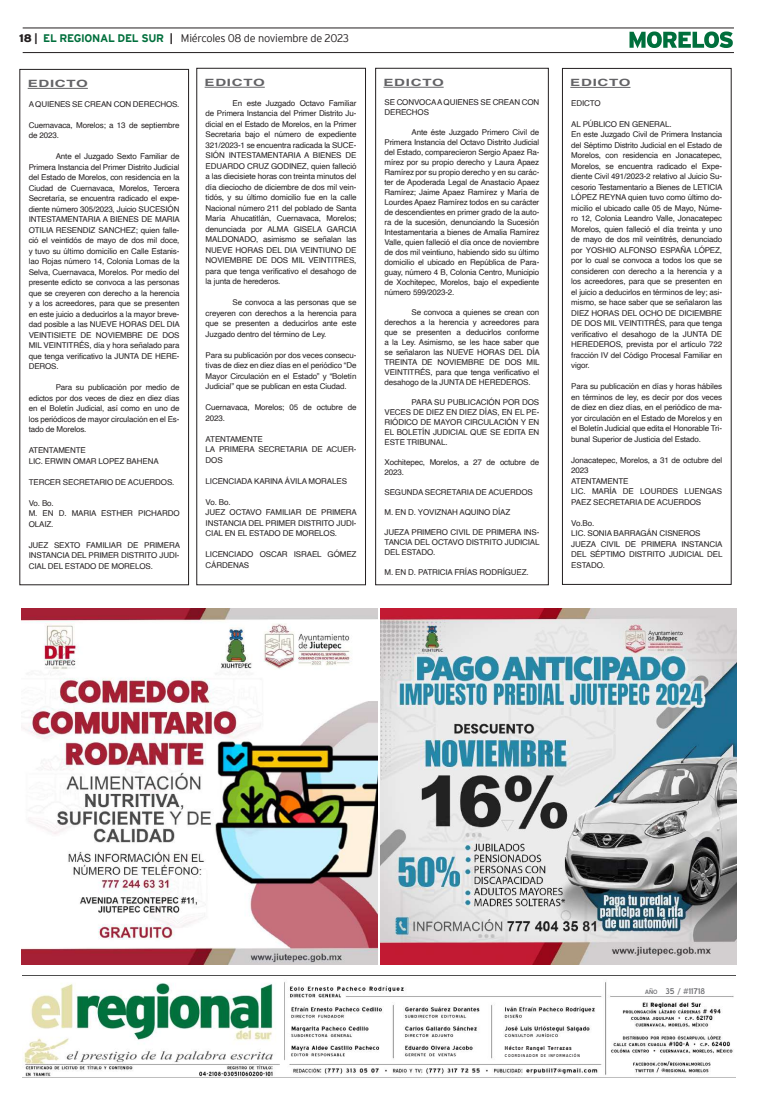
<style>
.page{position:relative;width:757px;height:1106px;background:#fff}
.page>*{position:absolute;margin:0;border:0;box-sizing:border-box;transform-origin:0 0}
.t1{font:300 11px "Interstate";letter-spacing:-.025em;color:#231f20}
.t2{font:700 10px "Helvetica";letter-spacing:.05em;color:#636366;scale:1.5 1}
.t3{font:8px/10.5px "Helvetica";letter-spacing:-.015em;color:#231f20}
.t4{font:8px "Blue Highway";color:#6c6d70;scale:1.1 1}
.t5{font:700 5.5px "Blue Highway";letter-spacing:.095em;color:#231f20}
.t6{font:4px "Blue Highway";letter-spacing:.18em;color:#231f20}
.s1{font-weight:900}
.s2{font-weight:700}
.s3{font-weight:700;color:#006f3c}
.s4{font-size:6px}
</style>
<div class="page">
<hr style="left:23px;top:28px;width:711px;height:1px;background:#231f20">
<hr style="left:23px;top:52px;width:711px;height:1px;background:#231f20">
<svg style="left:629px;top:31px;width:104px;height:17px"></svg>
<img style="left:23px;top:975px;width:712px;height:102px">
<hr style="left:570px;top:87px;width:60px;height:1px;background:#636366">
<div style="left:562px;top:68px;width:169px;height:516px;border:1px solid #231f20"></div>
<hr style="left:205px;top:87px;width:60px;height:1px;background:#636366">
<div style="left:197px;top:68px;width:169px;height:517px;border:1px solid #231f20"></div>
<hr style="left:28px;top:88px;width:60px;height:1px;background:#636366">
<div style="left:20px;top:69px;width:169px;height:516px;border:1px solid #231f20"></div>
<hr style="left:383px;top:87px;width:61px;height:1px;background:#636366">
<div style="left:375px;top:68px;width:173px;height:517px;border:1px solid #231f20"></div>
<img style="left:380px;top:609px;width:356px;height:355px">
<img style="left:22px;top:609px;width:355px;height:355px">
<h1 class="t1" style="left:19px;top:32px;width:331px"><span class="s1">18</span> <span class="s2">|</span> <span class="s3">EL REGIONAL DEL SUR</span> <span class="s2">|</span> Miércoles 08 de noviembre de 2023</h1>
<p class="t2" style="left:28px;top:76px;width:42px">EDICTO</p>
<p class="t3" style="left:29px;top:99px;width:152px">A QUIENES SE CREAN CON DERECHOS.</p>
<p class="t3" style="left:29px;top:120px;width:152px">Cuernavaca, Morelos; a 13 de septiembre de 2023.</p>
<p class="t3" style="left:29px;top:151px;width:153px;text-align:justify;text-indent:27px">Ante el Juzgado Sexto Familiar de Primera Instancia del Primer Distrito Judicial del Estado de Morelos, con residencia en la Ciudad de Cuernavaca, Morelos, Tercera Secretaría, se encuentra radicado el expe&shy;diente número 305/2023, Juicio SUCESIÓN INTESTAMENTARIA A BIENES DE MARIA OTILIA RESENDIZ SANCHEZ; quien falle&shy;ció el veintidós de mayo de dos mil doce, y tuvo su último domicilio en Calle Estanis&shy;lao Rojas número 14, Colonia Lomas de la Selva, Cuernavaca, Morelos. Por medio del presente edicto se convoca a las personas que se creyeren con derecho a la herencia y a los acreedores, para que se presenten en este juicio a deducirlos a la mayor breve&shy;dad posible a las NUEVE HORAS DEL DIA VEINTISIETE DE NOVIEMBRE DE DOS MIL VEINTITRÉS, día y hora señalado para que tenga verificativo la JUNTA DE HERE-DEROS.</p>
<p class="t3" style="left:29px;top:382px;width:152px;text-align:justify;text-indent:27px">Para su publicación por medio de edictos por dos veces de diez en diez días en el Boletín Judicial, así como en uno de los periódicos de mayor circulación en el Es&shy;tado de Morelos.</p>
<p class="t3" style="left:29px;top:445px;width:131px">ATENTAMENTE<br>LIC. ERWIN OMAR LOPEZ BAHENA</p>
<p class="t3" style="left:29px;top:477px;width:147px">TERCER SECRETARIO DE ACUERDOS.</p>
<p class="t3" style="left:29px;top:498px;width:152px">Vo. Bo.<br>M. EN D. MARIA ESTHER PICHARDO<br>OLAIZ.</p>
<p class="t3" style="left:29px;top:540px;width:153px;text-align:justify">JUEZ SEXTO FAMILIAR DE PRIMERA INSTANCIA DEL PRIMER DISTRITO JUDI-CIAL DEL ESTADO DE MORELOS.</p>
<p class="t2" style="left:205px;top:74px;width:42px">EDICTO</p>
<p class="t3" style="left:206px;top:98px;width:153px;text-align:justify;text-indent:27px">En este Juzgado Octavo Familiar de Primera Instancia del Primer Distrito Ju&shy;dicial en el Estado de Morelos, en la Primer Secretaria bajo el número de expediente 321/2023-1 se encuentra radicada la SUCE-SIÓN INTESTAMENTARIA A BIENES DE EDUARDO CRUZ GODINEZ, quien falleció a las diecisiete horas con treinta minutos del día dieciocho de diciembre de dos mil vein&shy;tidós, y su último domicilio fue en la calle Nacional número 211 del poblado de Santa María Ahucatitlán, Cuernavaca, Morelos; denunciada por ALMA GISELA GARCIA MALDONADO, asimismo se señalan las NUEVE HORAS DEL DIA VEINTIUNO DE NOVIEMBRE DE DOS MIL VEINTITRES, para que tenga verificativo el desahogo de la junta de herederos.</p>
<p class="t3" style="left:206px;top:297px;width:152px;text-align:justify;text-indent:27px">Se convoca a las personas que se creyeren con derechos a la herencia para que se presenten a deducirlos ante este Juzgado dentro del término de Ley.</p>
<p class="t3" style="left:206px;top:350px;width:152px;text-align:justify">Para su publicación por dos veces consecu&shy;tivas de diez en diez días en el periódico “De Mayor Circulación en el Estado” y “Boletín Judicial” que se publican en esta Ciudad.</p>
<p class="t3" style="left:206px;top:402px;width:152px">Cuernavaca, Morelos; 05 de octubre de<br>2023.</p>
<p class="t3" style="left:206px;top:434px;width:152px">ATENTAMENTE<br>LA PRIMERA SECRETARIA DE ACUER-<br>DOS</p>
<p class="t3" style="left:206px;top:476px;width:143px">LICENCIADA KARINA ÁVILA MORALES</p>
<p class="t3" style="left:206px;top:497px;width:153px">Vo. Bo.<br>JUEZ OCTAVO FAMILIAR DE PRIMERA<br>INSTANCIA DEL PRIMER DISTRITO JUDI-<br>CIAL EN EL ESTADO DE MORELOS.</p>
<p class="t3" style="left:206px;top:549px;width:152px">LICENCIADO OSCAR ISRAEL GÓMEZ<br>CÁRDENAS</p>
<p class="t2" style="left:383px;top:74px;width:42px">EDICTO</p>
<p class="t3" style="left:384px;top:97px;width:156px;line-height:10px">SE CONVOCA A QUIENES SE CREAN CON<br>DERECHOS</p>
<p class="t3" style="left:384px;top:127px;width:156px;line-height:10px;text-align:justify;text-indent:27px">Ante éste Juzgado Primero Civil de Primera Instancia del Octavo Distrito Judicial del Estado, comparecieron Sergio Apaez Ra&shy;mírez por su propio derecho y Laura Apaez Ramírez por su propio derecho y en su carác&shy;ter de Apoderada Legal de Anastacio Apaez Ramírez; Jaime Apaez Ramírez y María de Lourdes Apaez Ramírez todos en su carácter de descendientes en primer grado de la auto&shy;ra de la sucesión, denunciando la Sucesión Intestamentaria a bienes de Amalia Ramírez Valle, quien falleció el día once de noviembre de dos mil veintiuno, habiendo sido su último domicilio el ubicado en República de Para&shy;guay, número 4 B, Colonia Centro, Municipio de Xochitepec, Morelos, bajo el expediente número 599/2023-2.</p>
<p class="t3" style="left:384px;top:307px;width:157px;line-height:10px;text-align:justify;text-indent:27px">Se convoca a quienes se crean con derechos a la herencia y acreedores para que se presenten a deducirlos conforme a la Ley. Asimismo, se les hace saber que se señalaron las NUEVE HORAS DEL DÍA TREINTA DE NOVIEMBRE DE DOS MIL VEINTITRÉS, para que tenga verificativo el desahogo de la JUNTA DE HEREDEROS.</p>
<p class="t3" style="left:384px;top:397px;width:156px;line-height:10px;text-align:justify;text-indent:27px">PARA SU PUBLICACIÓN POR DOS VECES DE DIEZ EN DIEZ DÍAS, EN EL PE-RIÓDICO DE MAYOR CIRCULACIÓN Y EN EL BOLETÍN JUDICIAL QUE SE EDITA EN ESTE TRIBUNAL.</p>
<p class="t3" style="left:384px;top:457px;width:156px;line-height:10px">Xochitepec, Morelos, a 27 de octubre de<br>2023.</p>
<p class="t3" style="left:384px;top:487px;width:150px">SEGUNDA SECRETARIA DE ACUERDOS</p>
<p class="t3" style="left:384px;top:507px;width:127px">M. EN D. YOVIZNAH AQUINO DÍAZ</p>
<p class="t3" style="left:384px;top:527px;width:157px;line-height:10px;text-align:justify">JUEZA PRIMERO CIVIL DE PRIMERA INS-TANCIA DEL OCTAVO DISTRITO JUDICIAL DEL ESTADO.</p>
<p class="t3" style="left:384px;top:567px;width:146px">M. EN D. PATRICIA FRÍAS RODRÍGUEZ.</p>
<p class="t2" style="left:570px;top:75px;width:42px">EDICTO</p>
<p class="t3" style="left:571px;top:98px;width:31px">EDICTO</p>
<p class="t3" style="left:571px;top:119px;width:153px">AL PÚBLICO EN GENERAL.<br>En este Juzgado Civil de Primera Instancia del Séptimo Distrito Judicial en el Estado de Morelos, con residencia en Jonacatepec, Morelos, se encuentra radicado el Expe&shy;diente Civil 491/2023-2 relativo al Juicio Su&shy;cesorio Testamentario a Bienes de LETICIA LÓPEZ REYNA quien tuvo como último do&shy;micilio el ubicado calle 05 de Mayo, Núme&shy;ro 12, Colonia Leandro Valle, Jonacatepec Morelos, quien falleció el día treinta y uno de mayo de dos mil veintitrés, denunciado por YOSHIO ALFONSO ESPAÑA LÓPEZ, por lo cual se convoca a todos los que se consideren con derecho a la herencia y a los acreedores, para que se presenten en el juicio a deducirlos en términos de ley; asi&shy;mismo, se hace saber que se señalaron las DIEZ HORAS DEL OCHO DE DICIEMBRE DE DOS MIL VEINTITRÉS, para que tenga verificativo el desahogo de la JUNTA DE HEREDEROS, prevista por el artículo 722 fracción IV del Código Procesal Familiar en vigor.</p>
<p class="t3" style="left:571px;top:381px;width:152px;text-align:justify">Para su publicación en días y horas hábiles en términos de ley, es decir por dos veces de diez en diez días, en el periódico de ma&shy;yor circulación en el Estado de Morelos y en el Boletín Judicial que edita el Honorable Tri&shy;bunal Superior de Justicia del Estado.</p>
<p class="t3" style="left:571px;top:455px;width:152px">Jonacatepec, Morelos, a 31 de octubre del<br>2023<br>ATENTAMENTE<br>LIC. MARÍA DE LOURDES LUENGAS<br>PAEZ SECRETARIA DE ACUERDOS</p>
<p class="t3" style="left:571px;top:518px;width:153px">Vo.Bo.<br>LIC. SONIA BARRAGÁN CISNEROS<br>JUEZA CIVIL DE PRIMERA INSTANCIA<br>DEL SÉPTIMO DISTRITO JUDICIAL DEL<br>ESTADO.</p>
<p class="t5" style="left:505px;top:1044px;width:68px">Héctor Rangel Terrazas</p>
<p class="t6" style="left:505px;top:1052px;width:76px">COORDINADOR DE INFORMACIÓN</p>
<p class="t4" style="left:645px;top:986px;width:56px"><span class="s4">AÑO</span> 35 / #11718</p>
</div>
